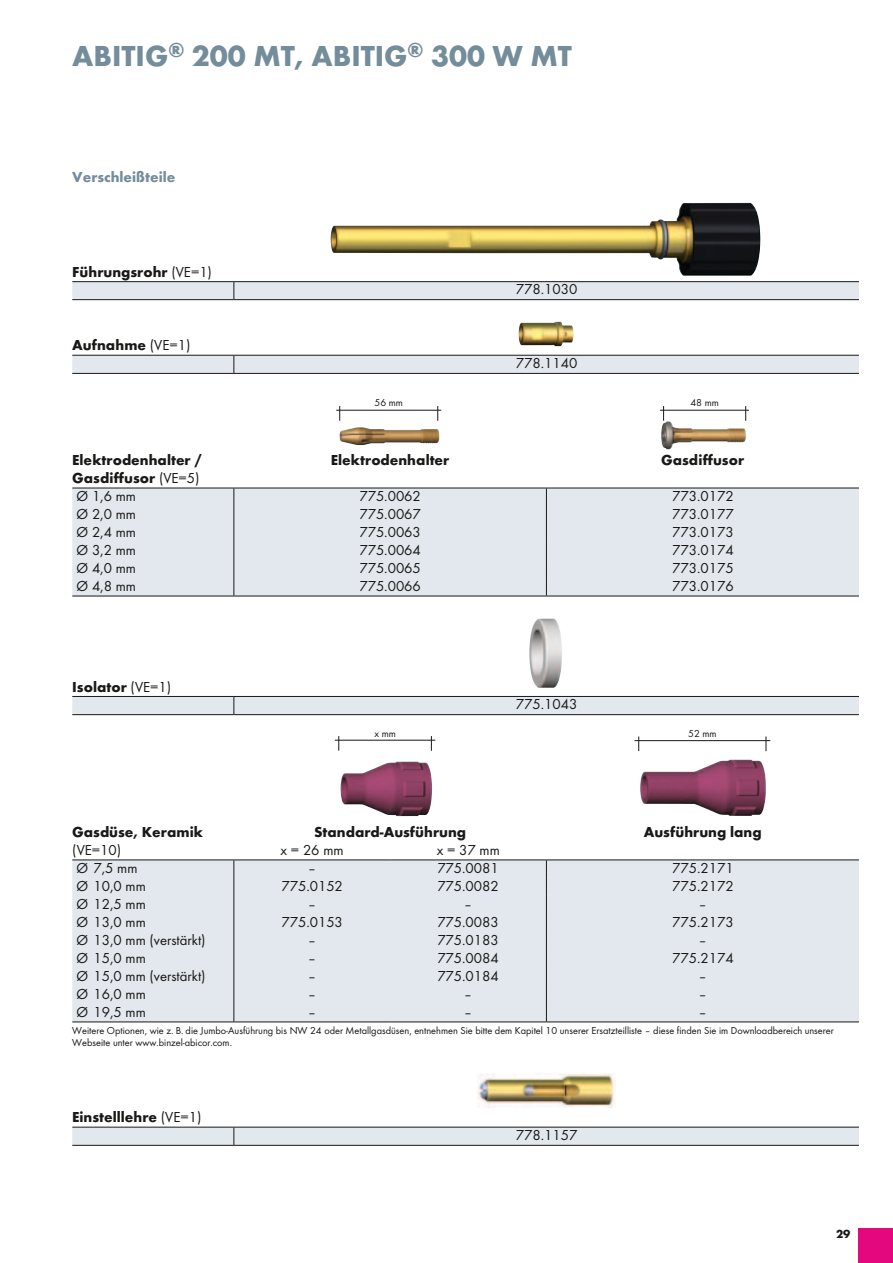
<style>
.page{position:relative;width:893px;height:1263px;background:#fff}
.page>*{position:absolute;margin:0;border:0;box-sizing:border-box;transform-origin:0 0}
.t1{font:700 30px "Futura TOT";color:#748d9a}
.t2{font:15px "Futura TOT Boo";color:#1a1918}
.t3{font:700 15px/18px "Futura TOT";color:#1a1918}
.t4{font:700 15px "Futura TOT";color:#748d9a}
.t5{font:700 12px "Futura TOT";color:#1a1918}
.t6{font:10.5px/12px "Futura TOT Boo";color:#1a1918}
.s1{font-family:"Futura TOT Boo";font-weight:400}
</style>
<div class="page">
<div style="left:859px;top:1229px;width:34px;height:34px;background:#e4087f"></div>
<img style="left:519px;top:322px;width:55px;height:24px">
<img style="left:529px;top:618px;width:33px;height:70px">
<img style="left:339px;top:427px;width:99px;height:18px">
<svg style="left:663px;top:406px;width:1px;height:15px"></svg>
<svg style="left:745px;top:406px;width:1px;height:15px"></svg>
<hr style="left:660px;top:410px;width:89px;height:1px;background:#1a1918">
<svg style="left:339px;top:406px;width:1px;height:15px"></svg>
<svg style="left:437px;top:406px;width:1px;height:15px"></svg>
<hr style="left:336px;top:410px;width:105px;height:1px;background:#1a1918">
<img style="left:341px;top:761px;width:91px;height:55px">
<img style="left:640px;top:760px;width:126px;height:56px">
<svg style="left:638px;top:736px;width:1px;height:15px"></svg>
<svg style="left:766px;top:736px;width:1px;height:15px"></svg>
<hr style="left:634px;top:740px;width:136px;height:1px;background:#1a1918">
<svg style="left:338px;top:736px;width:1px;height:15px"></svg>
<svg style="left:431px;top:736px;width:1px;height:15px"></svg>
<hr style="left:335px;top:740px;width:100px;height:1px;background:#1a1918">
<img style="left:661px;top:421px;width:81px;height:28px">
<img style="left:330px;top:203px;width:430px;height:73px">
<img style="left:477px;top:1074px;width:138px;height:34px">
<hr style="left:72px;top:281px;width:162px;height:1px;background:#1a1918">
<hr style="left:234px;top:281px;width:625px;height:1px;background:#1a1918">
<svg style="left:72px;top:282px;width:787px;height:18px;background:#d6dce0"></svg>
<svg style="left:72px;top:696px;width:787px;height:19px;background:#ced3d8"></svg>
<div style="left:72px;top:860px;width:787px;height:161px;background:#e2e8ed"></div>
<hr style="left:72px;top:1021px;width:162px;height:1px;background:#1a1918">
<hr style="left:234px;top:1021px;width:156px;height:1px;background:#1a1918">
<hr style="left:390px;top:1021px;width:156px;height:1px;background:#1a1918">
<hr style="left:546px;top:1021px;width:313px;height:1px;background:#1a1918">
<hr style="left:72px;top:859px;width:162px;height:1px;background:#1a1918">
<hr style="left:234px;top:859px;width:156px;height:1px;background:#1a1918">
<hr style="left:390px;top:859px;width:156px;height:1px;background:#1a1918">
<hr style="left:546px;top:859px;width:313px;height:1px;background:#1a1918">
<svg style="left:233px;top:860px;width:1px;height:161px"></svg>
<svg style="left:546px;top:860px;width:1px;height:161px"></svg>
<div style="left:72px;top:489px;width:787px;height:107px;background:#e2e8ed"></div>
<hr style="left:72px;top:596px;width:162px;height:1px;background:#1a1918">
<hr style="left:234px;top:596px;width:312px;height:1px;background:#1a1918">
<hr style="left:546px;top:596px;width:313px;height:1px;background:#1a1918">
<hr style="left:72px;top:488px;width:162px;height:1px;background:#1a1918">
<hr style="left:234px;top:488px;width:312px;height:1px;background:#1a1918">
<hr style="left:546px;top:488px;width:313px;height:1px;background:#1a1918">
<svg style="left:233px;top:488px;width:1px;height:108px"></svg>
<svg style="left:546px;top:488px;width:1px;height:108px"></svg>
<hr style="left:72px;top:373px;width:162px;height:1px;background:#1a1918">
<hr style="left:234px;top:373px;width:625px;height:1px;background:#1a1918">
<svg style="left:72px;top:355px;width:787px;height:18px;background:#d8dee3"></svg>
<hr style="left:72px;top:1145px;width:162px;height:1px;background:#1a1918">
<hr style="left:234px;top:1145px;width:625px;height:1px;background:#1a1918">
<svg style="left:72px;top:1127px;width:787px;height:18px;background:#d8dee3"></svg>
<h1 class="t1" style="left:72px;top:38px;width:501px">ABITIG<sup>®</sup> 200 MT, ABITIG<sup>®</sup> 300 W MT</h1>
<p class="t4" style="left:72px;top:168px;width:105px">Verschleißteile</p>
<p class="t3" style="left:72px;top:263px;width:141px">Führungsrohr <span class="s1">(VE=1)</span></p>
<p class="t3" style="left:72px;top:336px;width:120px">Aufnahme <span class="s1">(VE=1)</span></p>
<p class="t2" style="left:516px;top:280px;width:63px">778.1030</p>
<p class="t2" style="left:516px;top:354px;width:63px">778.1140</p>
<p class="t6" style="left:375px;top:397px;width:30px">56 mm</p>
<p class="t6" style="left:690px;top:397px;width:30px">48 mm</p>
<p class="t3" style="left:72px;top:451px;width:131px">Elektrodenhalter /<br>Gasdiffusor <span class="s1">(VE=5)</span></p>
<p class="t3" style="left:331px;top:451px;width:120px">Elektrodenhalter</p>
<p class="t3" style="left:661px;top:451px;width:84px">Gasdiffusor</p>
<p class="t2" style="left:77px;top:487px;width:61px">Ø 1,6 mm</p>
<p class="t2" style="left:359px;top:487px;width:63px">775.0062</p>
<p class="t2" style="left:672px;top:487px;width:63px">773.0172</p>
<p class="t2" style="left:77px;top:505px;width:61px">Ø 2,0 mm</p>
<p class="t2" style="left:359px;top:505px;width:63px">775.0067</p>
<p class="t2" style="left:672px;top:505px;width:63px">773.0177</p>
<p class="t2" style="left:77px;top:523px;width:61px">Ø 2,4 mm</p>
<p class="t2" style="left:359px;top:523px;width:63px">775.0063</p>
<p class="t2" style="left:672px;top:523px;width:63px">773.0173</p>
<p class="t2" style="left:77px;top:541px;width:61px">Ø 3,2 mm</p>
<p class="t2" style="left:359px;top:541px;width:63px">775.0064</p>
<p class="t2" style="left:672px;top:541px;width:63px">773.0174</p>
<p class="t2" style="left:77px;top:559px;width:61px">Ø 4,0 mm</p>
<p class="t2" style="left:359px;top:559px;width:63px">775.0065</p>
<p class="t2" style="left:672px;top:559px;width:63px">773.0175</p>
<p class="t2" style="left:77px;top:577px;width:61px">Ø 4,8 mm</p>
<p class="t2" style="left:359px;top:577px;width:63px">775.0066</p>
<p class="t2" style="left:672px;top:577px;width:63px">773.0176</p>
<p class="t3" style="left:72px;top:677px;width:100px">Isolator <span class="s1">(VE=1)</span></p>
<p class="t3" style="left:72px;top:823px;width:132px">Gasdüse, Keramik</p>
<p class="t2" style="left:72px;top:841px;width:50px">(VE=10)</p>
<p class="t2" style="left:516px;top:695px;width:63px">775.1043</p>
<p class="t6" style="left:374px;top:727px;width:23px">x mm</p>
<p class="t6" style="left:688px;top:727px;width:30px">52 mm</p>
<p class="t3" style="left:314px;top:823px;width:154px">Standard-Ausführung</p>
<p class="t3" style="left:644px;top:823px;width:119px">Ausführung lang</p>
<p class="t2" style="left:280px;top:841px;width:65px">x = 26 mm</p>
<p class="t2" style="left:437px;top:841px;width:65px">x = 37 mm</p>
<p class="t2" style="left:77px;top:859px;width:62px">Ø 7,5 mm</p>
<p class="t2" style="left:308px;top:859px;width:10px">–</p>
<p class="t2" style="left:437px;top:859px;width:63px">775.0081</p>
<p class="t2" style="left:672px;top:859px;width:63px">775.2171</p>
<p class="t2" style="left:77px;top:877px;width:71px">Ø 10,0 mm</p>
<p class="t2" style="left:281px;top:877px;width:63px">775.0152</p>
<p class="t2" style="left:437px;top:877px;width:63px">775.0082</p>
<p class="t2" style="left:672px;top:877px;width:63px">775.2172</p>
<p class="t2" style="left:77px;top:895px;width:71px">Ø 12,5 mm</p>
<p class="t2" style="left:308px;top:895px;width:10px">–</p>
<p class="t2" style="left:464px;top:895px;width:10px">–</p>
<p class="t2" style="left:699px;top:895px;width:10px">–</p>
<p class="t2" style="left:77px;top:913px;width:71px">Ø 13,0 mm</p>
<p class="t2" style="left:281px;top:913px;width:63px">775.0153</p>
<p class="t2" style="left:437px;top:913px;width:63px">775.0083</p>
<p class="t2" style="left:672px;top:913px;width:63px">775.2173</p>
<p class="t2" style="left:77px;top:931px;width:131px">Ø 13,0 mm (verstärkt)</p>
<p class="t2" style="left:308px;top:931px;width:10px">–</p>
<p class="t2" style="left:437px;top:931px;width:63px">775.0183</p>
<p class="t2" style="left:699px;top:931px;width:10px">–</p>
<p class="t2" style="left:77px;top:949px;width:71px">Ø 15,0 mm</p>
<p class="t2" style="left:308px;top:949px;width:10px">–</p>
<p class="t2" style="left:437px;top:949px;width:63px">775.0084</p>
<p class="t2" style="left:672px;top:949px;width:63px">775.2174</p>
<p class="t2" style="left:77px;top:967px;width:131px">Ø 15,0 mm (verstärkt)</p>
<p class="t2" style="left:308px;top:967px;width:10px">–</p>
<p class="t2" style="left:437px;top:967px;width:63px">775.0184</p>
<p class="t2" style="left:699px;top:967px;width:10px">–</p>
<p class="t2" style="left:77px;top:985px;width:71px">Ø 16,0 mm</p>
<p class="t2" style="left:308px;top:985px;width:10px">–</p>
<p class="t2" style="left:464px;top:985px;width:10px">–</p>
<p class="t2" style="left:699px;top:985px;width:10px">–</p>
<p class="t2" style="left:77px;top:1003px;width:71px">Ø 19,5 mm</p>
<p class="t2" style="left:308px;top:1003px;width:10px">–</p>
<p class="t2" style="left:464px;top:1003px;width:10px">–</p>
<p class="t2" style="left:699px;top:1003px;width:10px">–</p>
<p class="t6" style="left:72px;top:1024px;width:763px">Weitere Optionen, wie z. B. die Jumbo-Ausführung bis NW 24 oder Metallgasdüsen, entnehmen Sie bitte dem Kapitel 10 unserer Ersatzteilliste – diese finden Sie im Downloadbereich unserer<br>Webseite unter www.binzel-abicor.com.</p>
<p class="t3" style="left:72px;top:1108px;width:131px">Einstelllehre <span class="s1">(VE=1)</span></p>
<p class="t2" style="left:516px;top:1126px;width:63px">778.1157</p>
<p class="t5" style="left:836px;top:1227px;width:16px">29</p>
</div>
